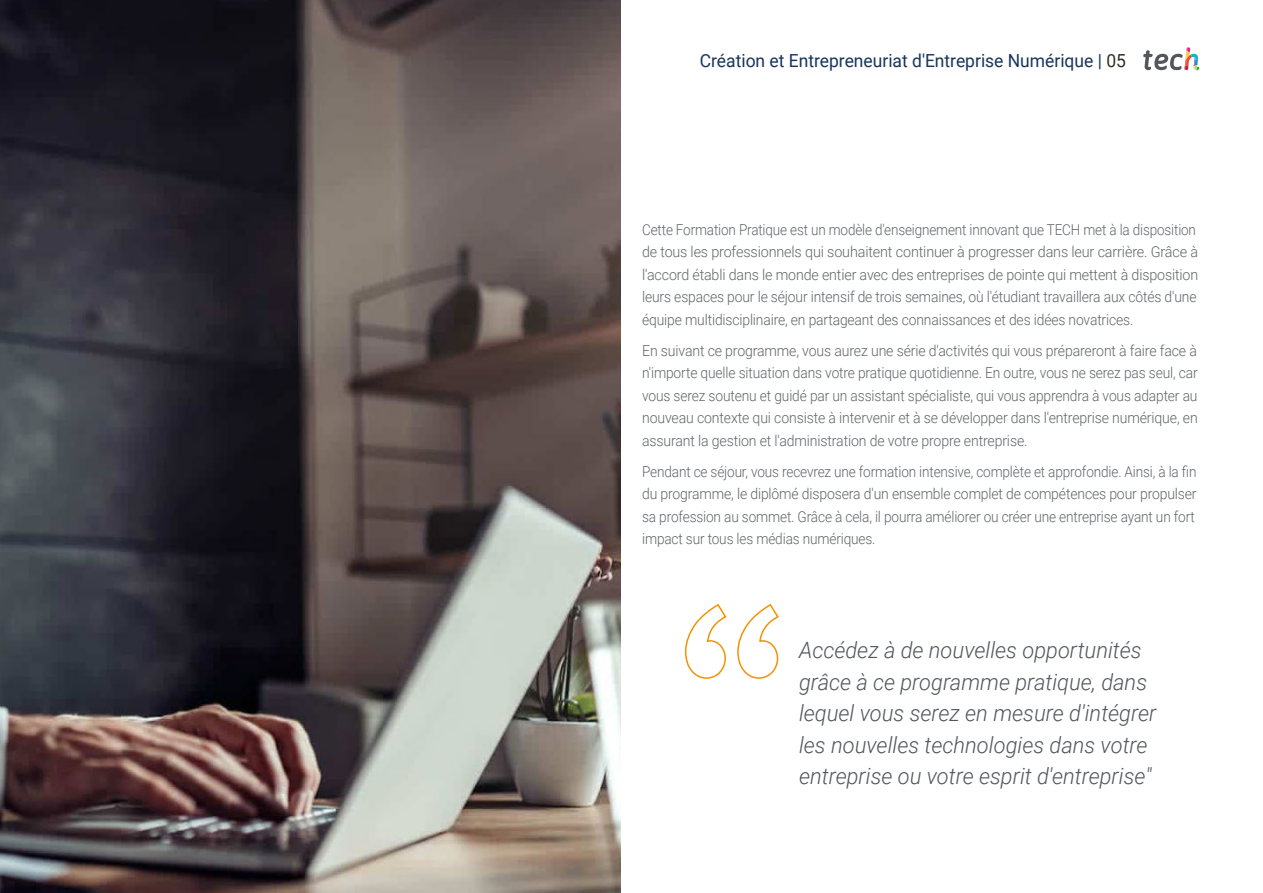
<style>
.page{position:relative;width:1263px;height:893px;background:#fff}
.page>*{position:absolute;margin:0;border:0;box-sizing:border-box;transform-origin:0 0}
.t1{font:italic 300 22.5px/31.5px "Roboto";color:#52555b}
.t2{font:18px "Roboto";color:#16355a}
.t3{font:300 15px/22.5px "Roboto";letter-spacing:-.01em;color:#61646a;scale:.9 1}
.t4{font:300 15px/22.5px "Roboto";letter-spacing:-.01em;color:#61646a;text-align:justify;scale:.94 1}
.t5{font:300 15px/22.5px "Roboto";letter-spacing:-.01em;color:#61646a;text-align:justify;scale:.91 1}
.s1{color:#153559}
.s2{color:#312e20}
</style>
<div class="page">
<svg style="left:684px;top:604px;width:95px;height:75px"></svg>
<img style="left:0;top:0;width:621px;height:893px">
<svg style="left:1143px;top:47px;width:56px;height:24px"></svg>
<p class="t2" style="left:700px;top:48px;width:428px">Création et Entrepreneuriat d'Entreprise Numérique <span class="s1">|</span> <span class="s2">05</span></p>
<p class="t3" style="left:642px;top:217px;width:619px">Cette Formation Pratique est un modèle d'enseignement innovant que TECH met à la disposition de tous les professionnels qui souhaitent continuer à progresser dans leur carrière. Grâce à l'accord établi dans le monde entier avec des entreprises de pointe qui mettent à disposition leurs espaces pour le séjour intensif de trois semaines, où l'étudiant travaillera aux côtés d'une équipe multidisciplinaire, en partageant des connaissances et des idées novatrices.</p>
<p class="t4" style="left:642px;top:338px;width:593px">En suivant ce programme, vous aurez une série d'activités qui vous prépareront à faire face à n'importe quelle situation dans votre pratique quotidienne. En outre, vous ne serez pas seul, car vous serez soutenu et guidé par un assistant spécialiste, qui vous apprendra à vous adapter au nouveau contexte qui consiste à intervenir et à se développer dans l'entreprise numérique, en assurant la gestion et l'administration de votre propre entreprise.</p>
<p class="t5" style="left:642px;top:459px;width:611px">Pendant ce séjour, vous recevrez une formation intensive, complète et approfondie. Ainsi, à la fin du programme, le diplômé disposera d'un ensemble complet de compétences pour propulser sa profession au sommet. Grâce à cela, il pourra améliorer ou créer une entreprise ayant un fort impact sur tous les médias numériques.</p>
<h1 class="t1" style="left:799px;top:634px;width:359px">Accédez à de nouvelles opportunités grâce à ce programme pratique, dans lequel vous serez en mesure d'intégrer les nouvelles technologies dans votre entreprise ou votre esprit d'entreprise"</h1>
</div>
